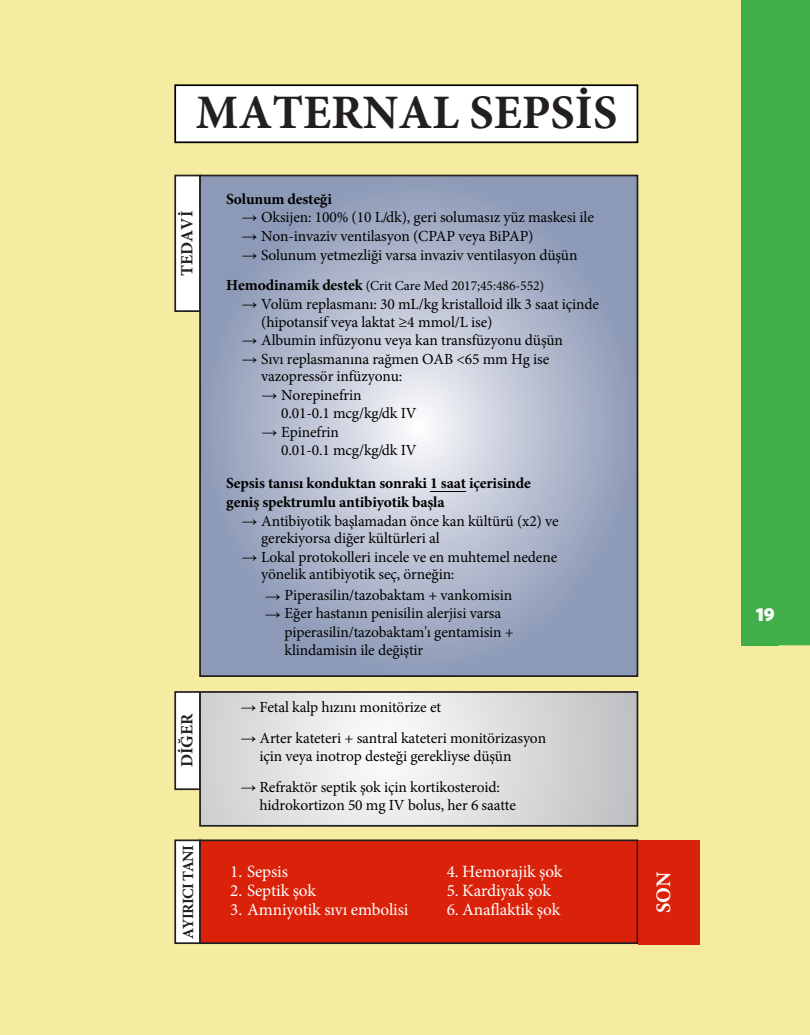
<style>
.page{position:relative;width:810px;height:1035px;background:#fff}
.page>*{position:absolute;margin:0;border:0;box-sizing:border-box;transform-origin:0 0}
.t1{font:700 48.12px "Minion Pro";color:#231f20}
.t2{font:700 20.62px "Minion Pro";color:#fff}
.t3{font:900 18.75px "Whitney HTF";color:#fff}
.t4{font:17.12px "Minion Pro";letter-spacing:-.01em;color:#fff}
.t5{font:700 17.12px "Minion Pro";color:#231f20}
.t6{font:700 15.62px "Minion Pro";letter-spacing:-.045em;color:#231f20}
.t7{font:15.5px/18.5px "Minion Pro";letter-spacing:-.01em;color:#000}
.t8{font:700 15.5px/18.5px "Minion Pro";letter-spacing:-.01em;color:#000}
.t9{font:13.75px "Minion Pro";letter-spacing:-.01em;color:#000}
.s1{font-family:"Arial"}
.s2{font-weight:700;font-size:15.5px}
</style>
<div class="page">
<div style="left:0;top:0;width:22px;height:1035px;background:#f5eca2"></div>
<div style="left:22px;top:0;width:788px;height:1035px;background:#f5eca2"></div>
<div style="left:174px;top:84px;width:464px;height:59px;background:#fff;border:2px solid #000"></div>
<div style="left:175px;top:176px;width:25px;height:135px;background:#fff"></div>
<div style="left:174px;top:175px;width:27px;height:137px;border:2px solid #231f20"></div>
<svg style="left:202px;top:178px;width:433px;height:496px;background:#a8b1c8"></svg>
<div style="left:199px;top:175px;width:439px;height:502px;border:2px solid #231f20"></div>
<div style="left:175px;top:840px;width:25px;height:103px;background:#fff"></div>
<div style="left:174px;top:839px;width:27px;height:105px;border:2px solid #231f20"></div>
<div style="left:200px;top:840px;width:437px;height:103px;background:#da220a"></div>
<div style="left:199px;top:839px;width:439px;height:105px;border:2px solid #231f20"></div>
<div style="left:175px;top:692px;width:25px;height:97px;background:#fff"></div>
<div style="left:174px;top:691px;width:27px;height:99px;border:2px solid #231f20"></div>
<svg style="left:202px;top:694px;width:433px;height:130px;background:#dedfe1"></svg>
<div style="left:199px;top:691px;width:439px;height:136px;border:2px solid #231f20"></div>
<div style="left:638px;top:840px;width:61px;height:104px;background:#da220a"></div>
<div style="left:742px;top:0;width:68px;height:645px;background:#40ae49"></div>
<hr style="left:430px;top:491px;width:36px;height:1px;background:#000">
<p class="t1" style="left:196px;top:79px;width:423px">MATERNAL SEPSİS</p>
<p class="t5" style="left:175px;top:276px;width:66px;rotate:-90deg">TEDAVİ</p>
<p class="t5" style="left:175px;top:767px;width:55px;rotate:-90deg">DİĞER</p>
<p class="t6" style="left:177px;top:939px;width:95px;rotate:-90deg">AYIRICI TANI</p>
<p class="t8" style="left:226px;top:189px;width:107px">Solunum desteği</p>
<p class="t7" style="left:242px;top:208px;width:354px"><span class="s1">→</span> Oksijen: 100% (10 L/dk), geri solumasız yüz maskesi ile</p>
<p class="t7" style="left:242px;top:227px;width:293px"><span class="s1">→</span> Non-invaziv ventilasyon (CPAP veya BiPAP)</p>
<p class="t7" style="left:242px;top:245px;width:337px"><span class="s1">→</span> Solunum yetmezliği varsa invaziv ventilasyon düşün</p>
<p class="t9" style="left:226px;top:277px;width:320px"><span class="s2">Hemodinamik destek</span> (Crit Care Med 2017;45:486-552)</p>
<p class="t7" style="left:261px;top:295px;width:339px;line-height:17.6px;text-indent:-19px"><span class="s1">→</span> Volüm replasmanı: 30 mL/kg kristalloid ilk 3 saat içinde (hipotansif veya laktat ≥4 mmol/L ise)</p>
<p class="t7" style="left:242px;top:331px;width:323px"><span class="s1">→</span> Albumin infüzyonu veya kan transfüzyonu düşün</p>
<p class="t7" style="left:261px;top:350px;width:290px;line-height:17.4px;text-indent:-19px"><span class="s1">→</span> Sıvı replasmanına rağmen OAB &lt;65 mm Hg ise vazopressör infüzyonu:</p>
<p class="t7" style="left:281px;top:385px;width:137px;text-indent:-19px"><span class="s1">→</span> Norepinefrin<br>0.01-0.1 mcg/kg/dk IV</p>
<p class="t7" style="left:281px;top:423px;width:137px;text-indent:-19px"><span class="s1">→</span> Epinefrin<br>0.01-0.1 mcg/kg/dk IV</p>
<p class="t8" style="left:226px;top:474px;width:306px">Sepsis tanısı konduktan sonraki 1 saat içerisinde geniş spektrumlu antibiyotik başla</p>
<p class="t7" style="left:261px;top:512px;width:299px;line-height:17.4px;text-indent:-19px"><span class="s1">→</span> Antibiyotik başlamadan önce kan kültürü (x2) ve gerekiyorsa diğer kültürleri al</p>
<p class="t7" style="left:261px;top:548px;width:298px;line-height:17.4px;text-indent:-19px"><span class="s1">→</span> Lokal protokolleri incele ve en muhtemel nedene yönelik antibiyotik seç, örneğin:</p>
<p class="t7" style="left:265px;top:586px;width:249px"><span class="s1">→</span> Piperasilin/tazobaktam + vankomisin</p>
<p class="t7" style="left:285px;top:604px;width:231px;text-indent:-19px"><span class="s1">→</span> Eğer hastanın penisilin alerjisi varsa piperasilin/tazobaktam'ı gentamisin + klindamisin ile değiştir</p>
<p class="t7" style="left:241px;top:698px;width:202px"><span class="s1">→</span> Fetal kalp hızını monitörize et</p>
<p class="t7" style="left:259px;top:730px;width:288px;line-height:17.6px;text-indent:-19px"><span class="s1">→</span> Arter kateteri + santral kateteri monitörizasyon için veya inotrop desteği gerekliyse düşün</p>
<p class="t7" style="left:259px;top:779px;width:258px;line-height:17.6px;text-indent:-19px"><span class="s1">→</span> Refraktör septik şok için kortikosteroid: hidrokortizon 50 mg IV bolus, her 6 saatte</p>
<p class="t4" style="left:230px;top:860px;width:59px">1. Sepsis</p>
<p class="t4" style="left:230px;top:879px;width:87px">2. Septik şok</p>
<p class="t4" style="left:230px;top:898px;width:180px">3. Amniyotik sıvı embolisi</p>
<p class="t4" style="left:447px;top:860px;width:117px">4. Hemorajik şok</p>
<p class="t4" style="left:447px;top:879px;width:106px">5. Kardiyak şok</p>
<p class="t4" style="left:447px;top:898px;width:115px">6. Anaflaktik şok</p>
<p class="t2" style="left:649px;top:913px;width:43px;rotate:-90deg">SON</p>
<p class="t3" style="left:756px;top:603px;width:20px">19</p>
</div>
